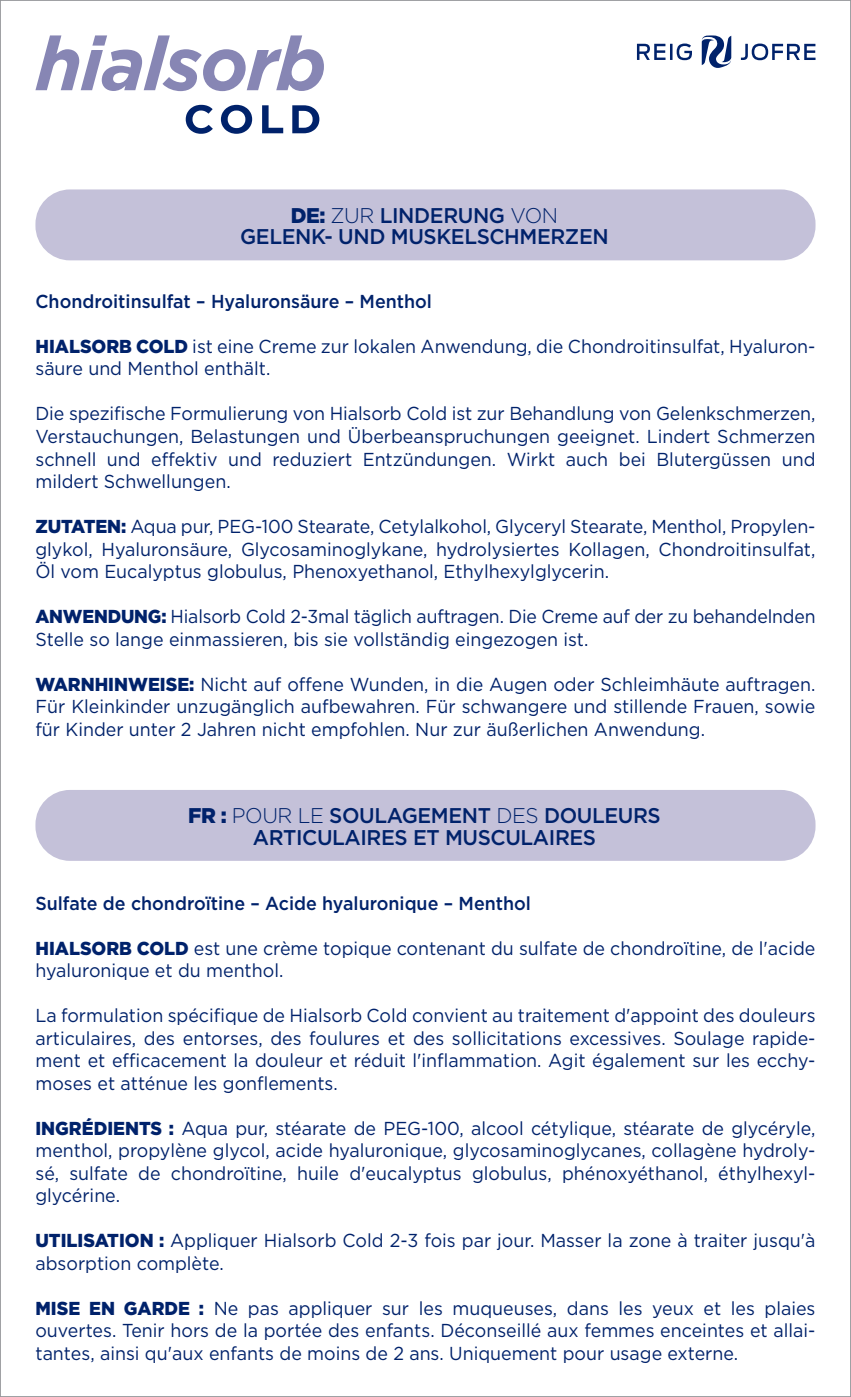
<style>
.page{position:relative;width:851px;height:1397px;background:#fff}
.page>*{position:absolute;margin:0;border:0;box-sizing:border-box;transform-origin:0 0}
.t1{font:500 21.25px/21.2px "Gotham";letter-spacing:-.02em;color:#00226b;text-align:center}
.t2{font:18.75px/22.5px "Gotham";color:#00226b;text-align:justify;scale:.95 1}
.t3{font:18.75px/22.5px "Gotham";color:#00226b;scale:.94 1}
.t4{font:500 18.75px "Gotham";color:#00226b;scale:.95 1}
.s1{font-weight:900}
.s2{font-weight:300}
</style>
<div class="page">
<svg style="left:35px;top:35px;width:289px;height:56px"></svg>
<svg style="left:186px;top:105px;width:27px;height:29px"></svg>
<svg style="left:221px;top:105px;width:31px;height:29px"></svg>
<svg style="left:262px;top:105px;width:21px;height:28px"></svg>
<svg style="left:292px;top:105px;width:27px;height:28px"></svg>
<svg style="left:636px;top:43px;width:56px;height:17px"></svg>
<svg style="left:740px;top:44px;width:75px;height:16px"></svg>
<svg style="left:701px;top:35px;width:30px;height:33px"></svg>
<div style="left:35px;top:189px;width:780px;height:71px;background:#c4c1d9;border-radius:34px"></div>
<div style="left:35px;top:789px;width:780px;height:71px;background:#c4c1d9;border-radius:34px"></div>
<p class="t1" style="left:240px;top:204px;width:370px"><span class="s1">DE:</span> <span class="s2">ZUR</span> LINDERUNG <span class="s2">VON<br></span>GELENK- UND MUSKELSCHMERZEN</p>
<p class="t4" style="left:35px;top:289px;width:419px">Chondroitinsulfat – Hyaluronsäure – Menthol</p>
<p class="t2" style="left:35px;top:334px;width:822px"><span class="s1">HIALSORB COLD</span> ist eine Creme zur lokalen Anwendung, die Chondroitinsulfat, Hyaluron&shy;säure und Menthol enthält.</p>
<p class="t2" style="left:35px;top:402px;width:822px">Die spezifische Formulierung von Hialsorb Cold ist zur Behandlung von Gelenkschmerzen, Verstauchungen, Belastungen und Überbeanspruchungen geeignet. Lindert Schmerzen schnell und effektiv und reduziert Entzündungen. Wirkt auch bei Blutergüssen und mildert Schwellungen.</p>
<p class="t2" style="left:35px;top:514px;width:822px"><span class="s1">ZUTATEN:</span> Aqua pur, PEG-100 Stearate, Cetylalkohol, Glyceryl Stearate, Menthol, Propylen&shy;glykol, Hyaluronsäure, Glycosaminoglykane, hydrolysiertes Kollagen, Chondroitinsulfat, Öl vom Eucalyptus globulus, Phenoxyethanol, Ethylhexylglycerin.</p>
<p class="t3" style="left:35px;top:604px;width:831px"><span class="s1">ANWENDUNG:</span> Hialsorb Cold 2-3mal täglich auftragen. Die Creme auf der zu behandelnden<br>Stelle so lange einmassieren, bis sie vollständig eingezogen ist.</p>
<p class="t2" style="left:35px;top:672px;width:822px"><span class="s1">WARNHINWEISE:</span> Nicht auf offene Wunden, in die Augen oder Schleimhäute auftragen.<br>Für Kleinkinder unzugänglich aufbewahren. Für schwangere und stillende Frauen, sowie für Kinder unter 2 Jahren nicht empfohlen. Nur zur äußerlichen Anwendung.</p>
<p class="t1" style="left:188px;top:804px;width:474px"><span class="s1">FR :</span> <span class="s2">POUR LE</span> SOULAGEMENT <span class="s2">DES</span> DOULEURS<br>ARTICULAIRES ET MUSCULAIRES</p>
<p class="t4" style="left:35px;top:890px;width:523px">Sulfate de chondroïtine – Acide hyaluronique – Menthol</p>
<p class="t2" style="left:35px;top:936px;width:822px"><span class="s1">HIALSORB COLD</span> est une crème topique contenant du sulfate de chondroïtine, de l'acide hyaluronique et du menthol.</p>
<p class="t2" style="left:35px;top:1003px;width:822px">La formulation spécifique de Hialsorb Cold convient au traitement d'appoint des douleurs articulaires, des entorses, des foulures et des sollicitations excessives. Soulage rapide&shy;ment et efficacement la douleur et réduit l'inflammation. Agit également sur les ecchy&shy;moses et atténue les gonflements.</p>
<p class="t2" style="left:35px;top:1116px;width:822px"><span class="s1">INGRÉDIENTS :</span> Aqua pur, stéarate de PEG-100, alcool cétylique, stéarate de glycéryle, menthol, propylène glycol, acide hyaluronique, glycosaminoglycanes, collagène hydroly&shy;sé, sulfate de chondroïtine, huile d'eucalyptus globulus, phénoxyéthanol, éthylhexyl&shy;glycérine.</p>
<p class="t2" style="left:35px;top:1228px;width:822px"><span class="s1">UTILISATION :</span> Appliquer Hialsorb Cold 2-3 fois par jour. Masser la zone à traiter jusqu'à absorption complète.</p>
<p class="t2" style="left:35px;top:1296px;width:822px"><span class="s1">MISE EN GARDE :</span> Ne pas appliquer sur les muqueuses, dans les yeux et les plaies ouvertes. Tenir hors de la portée des enfants. Déconseillé aux femmes enceintes et allai&shy;tantes, ainsi qu'aux enfants de moins de 2 ans. Uniquement pour usage externe.</p>
</div>
